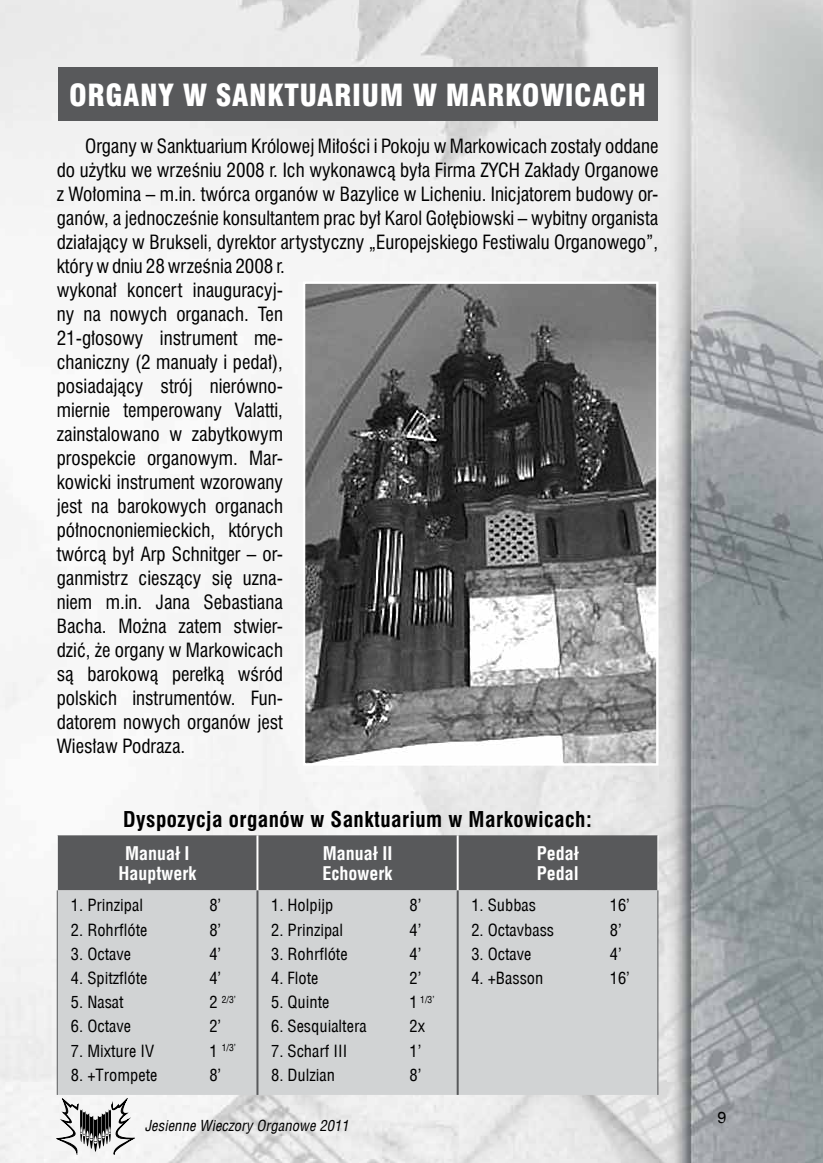
<style>
.page{position:relative;width:823px;height:1163px;background:#fff}
.page>*{position:absolute;margin:0;border:0;box-sizing:border-box;transform-origin:0 0}
.t1{font:28px "Swis 721 Blk Cn PL";color:#fff}
.t2{font:700 20px "Swis 721 Cn PL";letter-spacing:.025em;color:#000}
.t3{font:18px/24px "Swis 721 Cn PL";color:#000}
.t4{font:700 18px/20px "Switzerland Condensed";color:#fff}
.t5{font:16.4px "Switzerland Condensed";color:#000}
.t6{font:16px "Switzerland";color:#000}
.t7{font:italic 14.8px "Switzerland Condensed";color:#000}
.t8{font:9.6px "Switzerland Condensed";color:#000}
.s1{font-size:16.4px}
</style>
<div class="page">
<img style="left:0;top:0;width:822px;height:1162px">
<svg style="left:57px;top:1098px;width:77px;height:55px"></svg>
<div style="left:58px;top:68px;width:599px;height:53px;background:#58595b"></div>
<div style="left:58px;top:835px;width:599px;height:55px;background:#58595b"></div>
<div style="left:58px;top:890px;width:599px;height:204px;background:#d1d3d4"></div>
<hr style="left:57px;top:835px;width:1px;height:55px;background:#fff">
<hr style="left:657px;top:835px;width:1px;height:55px;background:#fff">
<hr style="left:256px;top:835px;width:2px;height:55px;background:#fff">
<hr style="left:456px;top:835px;width:2px;height:55px;background:#fff">
<hr style="left:57px;top:890px;width:1px;height:204px;background:#58595b">
<hr style="left:657px;top:890px;width:1px;height:204px;background:#58595b">
<hr style="left:256px;top:890px;width:2px;height:204px;background:#58595b">
<hr style="left:456px;top:890px;width:2px;height:204px;background:#58595b">
<img style="left:306px;top:284px;width:349px;height:478px">
<div style="left:303px;top:281px;width:355px;height:484px;border:2px solid #fff"></div>
<h1 class="t1" style="left:69px;top:77px;width:37px">ORGANY</h1>
<h1 class="t1" style="left:183px;top:77px;width:68px">W SANKTUARIUM</h1>
<h1 class="t1" style="left:412px;top:77px;width:76px">W MARKOWICACH</h1>
<p class="t3" style="left:57px;top:134px;width:603px;text-indent:28px">Organy w Sanktuarium Królowej Miłości i Pokoju w Markowicach zostały oddane do użytku we wrześniu 2008 r. Ich wykonawcą była Firma ZYCH Zakłady Organowe z Wołomina – m.in. twórca organów w Bazylice w Licheniu. Inicjatorem budowy or&shy;ganów, a jednocześnie konsultantem prac był Karol Gołębiowski – wybitny organista działający w Brukseli, dyrektor artystyczny „Europejskiego Festiwalu Organowego”, który w dniu 28 września 2008 r.<br>wykonał koncert inauguracyj-<br>ny na nowych organach. Ten<br>21-głosowy instrument me-<br>chaniczny (2 manuały i pedał),<br>posiadający strój nierówno-<br>miernie temperowany Valatti,<br>zainstalowano w zabytkowym<br>prospekcie organowym. Mar-<br>kowicki instrument wzorowany<br>jest na barokowych organach<br>północnoniemieckich, których<br>twórcą był Arp Schnitger – or-<br>ganmistrz cieszący się uzna-<br>niem m.in. Jana Sebastiana<br>Bacha. Można zatem stwier-<br>dzić, że organy w Markowicach<br>są barokową perełką wśród<br>polskich instrumentów. Fun-<br>datorem nowych organów jest<br>Wiesław Podraza.</p>
<p class="t2" style="left:123px;top:806px;width:469px">Dyspozycja organów w Sanktuarium w Markowicach:</p>
<p class="t4" style="left:118px;top:843px;width:79px;text-align:center">Manuał I<br>Hauptwerk</p>
<p class="t4" style="left:322px;top:843px;width:71px">Manuał II<br>Echowerk</p>
<p class="t4" style="left:536px;top:843px;width:44px">Pedał<br>Pedal</p>
<p class="t5" style="left:71px;top:895px;width:73px">1. Prinzipal</p>
<p class="t5" style="left:209px;top:895px;width:13px">8’</p>
<p class="t5" style="left:71px;top:919px;width:78px">2. Rohrflóte</p>
<p class="t5" style="left:209px;top:919px;width:13px">8’</p>
<p class="t5" style="left:71px;top:944px;width:62px">3. Octave</p>
<p class="t5" style="left:209px;top:944px;width:13px">4’</p>
<p class="t5" style="left:71px;top:968px;width:78px">4. Spitzflóte</p>
<p class="t5" style="left:209px;top:968px;width:13px">4’</p>
<p class="t5" style="left:71px;top:992px;width:54px">5. Nasat</p>
<p class="t8" style="left:209px;top:993px;width:28px"><span class="s1">2</span> 2/3’</p>
<p class="t5" style="left:71px;top:1016px;width:62px">6. Octave</p>
<p class="t5" style="left:209px;top:1016px;width:13px">2’</p>
<p class="t5" style="left:71px;top:1040px;width:85px">7. Mixture IV</p>
<p class="t8" style="left:209px;top:1041px;width:28px"><span class="s1">1</span> 1/3’</p>
<p class="t5" style="left:71px;top:1064px;width:88px">8. +Trompete</p>
<p class="t5" style="left:209px;top:1064px;width:13px">8’</p>
<p class="t5" style="left:471px;top:895px;width:66px">1. Subbas</p>
<p class="t5" style="left:609px;top:895px;width:22px">16’</p>
<p class="t5" style="left:471px;top:919px;width:84px">2. Octavbass</p>
<p class="t5" style="left:609px;top:919px;width:13px">8’</p>
<p class="t5" style="left:471px;top:944px;width:62px">3. Octave</p>
<p class="t5" style="left:609px;top:944px;width:13px">4’</p>
<p class="t5" style="left:471px;top:968px;width:73px">4. +Basson</p>
<p class="t5" style="left:609px;top:968px;width:22px">16’</p>
<p class="t5" style="left:271px;top:895px;width:63px">1. Holpijp</p>
<p class="t5" style="left:409px;top:895px;width:13px">8’</p>
<p class="t5" style="left:271px;top:919px;width:73px">2. Prinzipal</p>
<p class="t5" style="left:409px;top:919px;width:13px">4’</p>
<p class="t5" style="left:271px;top:944px;width:78px">3. Rohrflóte</p>
<p class="t5" style="left:409px;top:944px;width:13px">4’</p>
<p class="t5" style="left:271px;top:968px;width:49px">4. Flote</p>
<p class="t5" style="left:409px;top:968px;width:13px">2’</p>
<p class="t5" style="left:271px;top:992px;width:60px">5. Quinte</p>
<p class="t8" style="left:409px;top:993px;width:26px"><span class="s1">1</span> 1/3’</p>
<p class="t5" style="left:271px;top:1016px;width:97px">6. Sesquialtera</p>
<p class="t5" style="left:409px;top:1016px;width:17px">2x</p>
<p class="t5" style="left:271px;top:1040px;width:77px">7. Scharf III</p>
<p class="t5" style="left:409px;top:1040px;width:13px">1’</p>
<p class="t5" style="left:271px;top:1065px;width:65px">8. Dulzian</p>
<p class="t5" style="left:409px;top:1065px;width:13px">8’</p>
<p class="t7" style="left:145px;top:1116px;width:206px">Jesienne Wieczory Organowe 2011</p>
<p class="t6" style="left:717px;top:1107px;width:10px">9</p>
</div>
